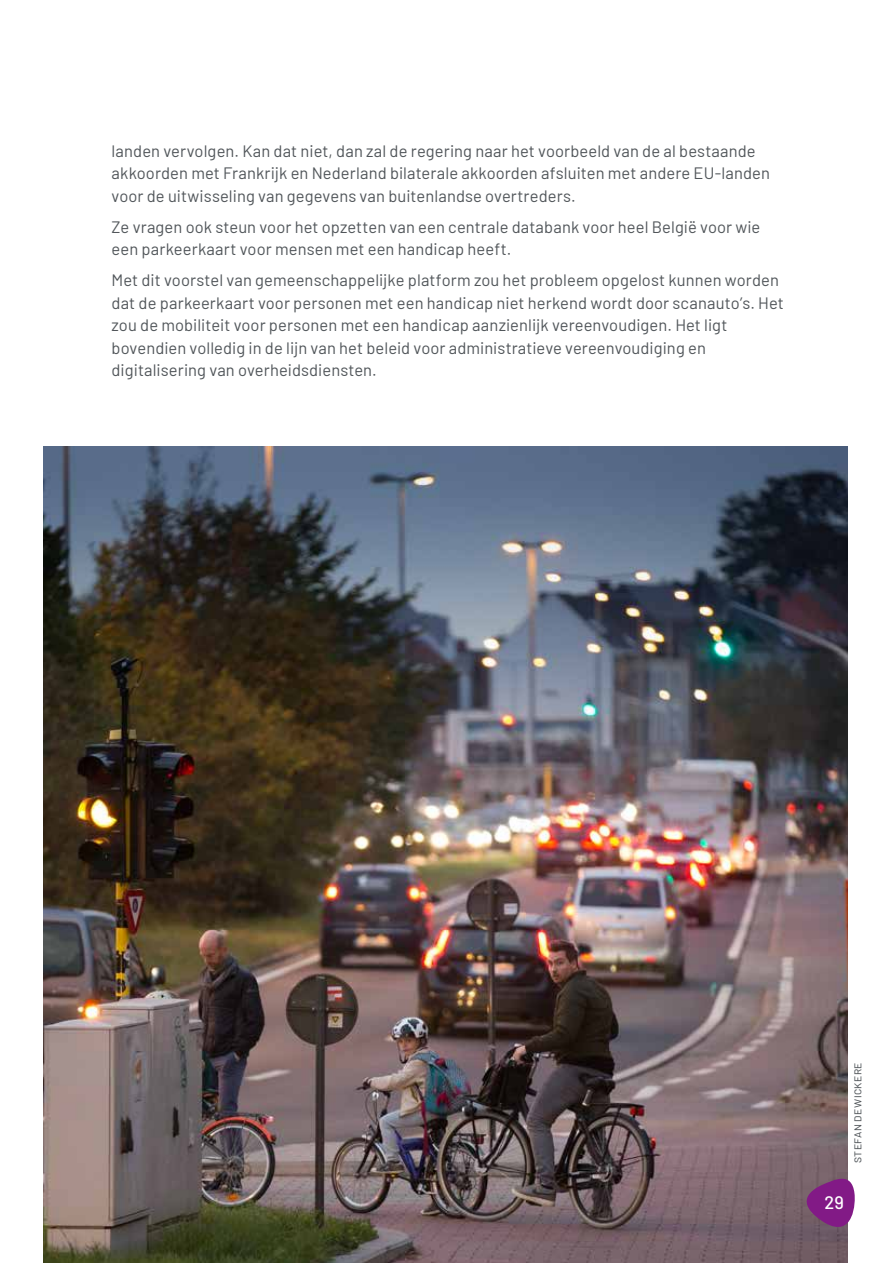
<style>
.page{position:relative;width:893px;height:1263px;background:#fff}
.page>*{position:absolute;margin:0;border:0;box-sizing:border-box;transform-origin:0 0}
.t1{font:500 18px "Barlow";color:#fff}
.t2{font:16.5px/22.5px "Barlow";letter-spacing:.005em;color:#51565a}
.t3{font:12px "Barlow";color:#51565a}
</style>
<div class="page">
<img style="left:44px;top:446px;width:803px;height:817px">
<svg style="left:792px;top:1171px;width:63px;height:68px;background:#814d7d"></svg>
<p class="t2" style="left:112px;top:138px;width:660px">landen vervolgen. Kan dat niet, dan zal de regering naar het voorbeeld van de al bestaande akkoorden met Frankrijk en Nederland bilaterale akkoorden afsluiten met andere EU-landen voor de uitwisseling van gegevens van buitenlandse overtreders.</p>
<p class="t2" style="left:112px;top:214px;width:650px">Ze vragen ook steun voor het opzetten van een centrale databank voor heel België voor wie een parkeerkaart voor mensen met een handicap heeft.</p>
<p class="t2" style="left:112px;top:268px;width:674px">Met dit voorstel van gemeenschappelijke platform zou het probleem opgelost kunnen worden dat de parkeerkaart voor personen met een handicap niet herkend wordt door scanauto’s. Het zou de mobiliteit voor personen met een handicap aanzienlijk vereenvoudigen. Het ligt bovendien volledig in de lijn van het beleid voor administratieve vereenvoudiging en digitalisering van overheidsdiensten.</p>
<p class="t3" style="left:848px;top:1163px;width:102px;rotate:-90deg">stefan dewickere</p>
<p class="t1" style="left:824px;top:1189px;width:21px">29</p>
</div>
